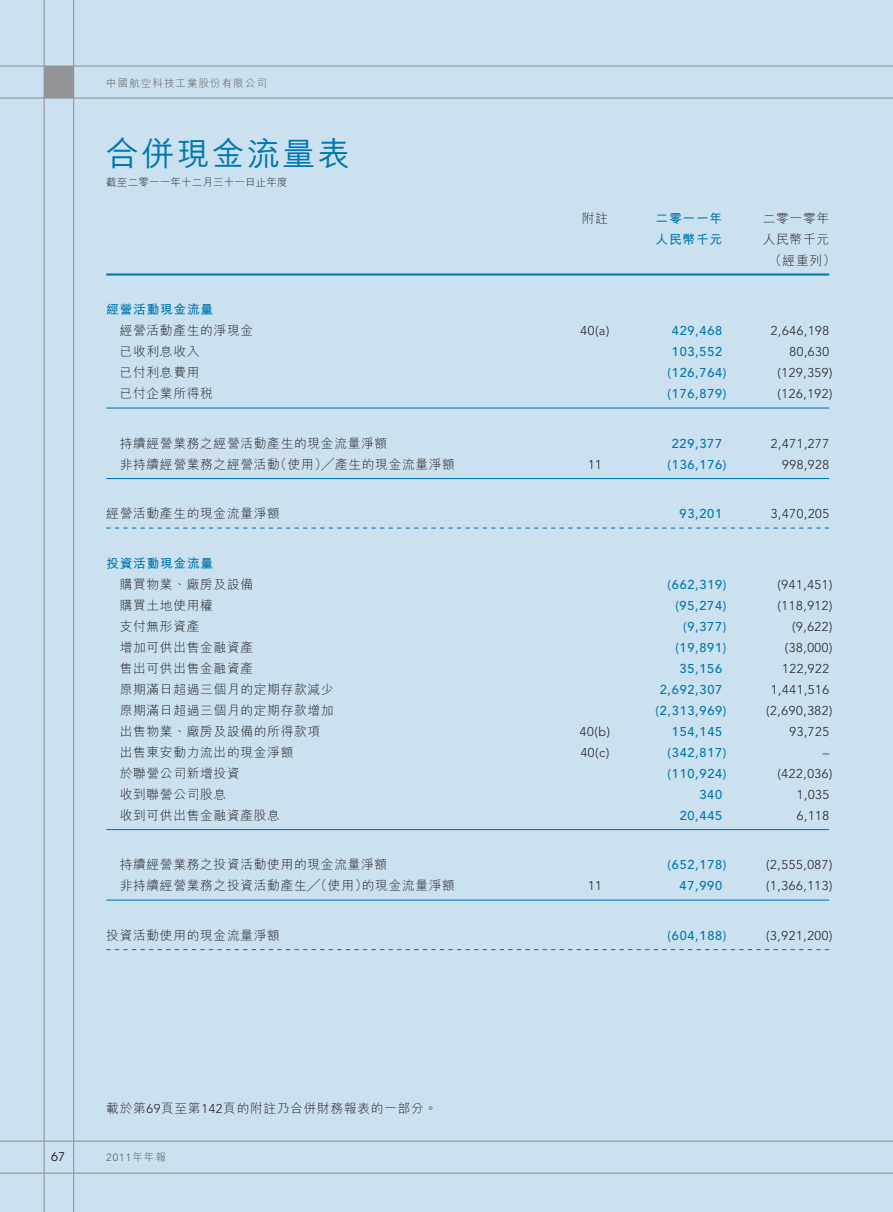
<style>
.page{position:relative;width:893px;height:1212px;background:#cce1f0}
.page>*{position:absolute;margin:0;border:0;box-sizing:border-box;transform-origin:0 0}
.t1{font:500 33px "M Hei HK";letter-spacing:.065em;color:#0078ae}
.t2{font:300 12.75px/21px "M Hei HK";letter-spacing:.05em;color:#231f20}
.t3{font:300 12.75px "Avenir LT Std";letter-spacing:.05em;color:#231f20}
.t4{font:500 12.75px "Avenir LT Std";letter-spacing:.055em;color:#0078ae}
.t5{font:700 12.75px "M Hei HK";letter-spacing:.055em;color:#0078ae}
.t6{font:12px "ITC Avant Garde Std";color:#231f20}
.t7{font:300 10.5px "M Hei HK";letter-spacing:.015em;color:#231f20}
.t8{font:300 10.5px "M Hei HK";letter-spacing:.1em;color:#57585a}
.t9{font:300 10.5px "Avenir LT Std";color:#57585a}
.s1{font-weight:700;color:#0078ae}
.s2{font-family:"Avenir LT Std"}
.s3{font-family:"M Hei HK"}
</style>
<div class="page">
<p class="t8" style="left:106px;top:76px;width:162px">中國航空科技工業股份有限公司</p>
<p class="t1" style="left:106px;top:129px;width:246px">合併現金流量表</p>
<p class="t7" style="left:106px;top:175px;width:183px">截至二零一一年十二月三十一日止年度</p>
<p class="t2" style="left:120px;top:299px;width:135px;text-indent:-13px"><span class="s1">經營活動現金流量<br></span>經營活動產生的淨現金</p>
<p class="t2" style="left:582px;top:207px;width:28px">附註</p>
<p class="t5" style="left:656px;top:209px;width:68px">二零一一年</p>
<p class="t2" style="left:763px;top:207px;width:68px">二零一零年</p>
<p class="t5" style="left:656px;top:230px;width:68px">人民幣千元</p>
<p class="t2" style="left:763px;top:228px;width:74px;text-align:center">人民幣千元（經重列）</p>
<p class="t3" style="left:580px;top:323px;width:31px">40(a)</p>
<p class="t4" style="left:672px;top:324px;width:52px">429,468</p>
<p class="t3" style="left:771px;top:323px;width:60px">2,646,198</p>
<p class="t2" style="left:120px;top:341px;width:81px">已收利息收入</p>
<p class="t4" style="left:672px;top:345px;width:52px">103,552</p>
<p class="t3" style="left:789px;top:344px;width:41px">80,630</p>
<p class="t2" style="left:120px;top:362px;width:81px">已付利息費用</p>
<p class="t4" style="left:668px;top:366px;width:60px">(126,764 )</p>
<p class="t3" style="left:777px;top:365px;width:57px">(129,359 )</p>
<p class="t2" style="left:120px;top:383px;width:95px">已付企業所得稅</p>
<p class="t4" style="left:668px;top:387px;width:60px">(176,879 )</p>
<p class="t3" style="left:777px;top:386px;width:57px">(126,192 )</p>
<p class="t2" style="left:120px;top:432px;width:269px">持續經營業務之經營活動產生的現金流量淨額</p>
<p class="t4" style="left:672px;top:436px;width:52px">229,377</p>
<p class="t3" style="left:771px;top:436px;width:60px">2,471,277</p>
<p class="t2" style="left:120px;top:453px;width:337px">非持續經營業務之經營活動（使用）╱產生的現金流量淨額</p>
<p class="t3" style="left:588px;top:457px;width:15px">11</p>
<p class="t4" style="left:668px;top:457px;width:60px">(136,176 )</p>
<p class="t3" style="left:782px;top:457px;width:49px">998,928</p>
<p class="t2" style="left:106px;top:503px;width:175px">經營活動產生的現金流量淨額</p>
<p class="t4" style="left:680px;top:507px;width:44px">93,201</p>
<p class="t3" style="left:771px;top:506px;width:60px">3,470,205</p>
<p class="t2" style="left:120px;top:552px;width:135px;text-indent:-13px"><span class="s1">投資活動現金流量<br></span>購買物業、廠房及設備</p>
<p class="t4" style="left:668px;top:577px;width:60px">(662,319 )</p>
<p class="t3" style="left:777px;top:577px;width:57px">(941,451 )</p>
<p class="t2" style="left:120px;top:594px;width:95px">購買土地使用權</p>
<p class="t4" style="left:675px;top:598px;width:53px">(95,274 )</p>
<p class="t3" style="left:777px;top:598px;width:57px">(118,912 )</p>
<p class="t2" style="left:120px;top:615px;width:81px">支付無形資產</p>
<p class="t4" style="left:683px;top:619px;width:45px">(9,377 )</p>
<p class="t3" style="left:792px;top:619px;width:42px">(9,622 )</p>
<p class="t2" style="left:120px;top:636px;width:135px">增加可供出售金融資產</p>
<p class="t4" style="left:675px;top:640px;width:53px">(19,891 )</p>
<p class="t3" style="left:785px;top:640px;width:49px">(38,000 )</p>
<p class="t2" style="left:120px;top:657px;width:135px">售出可供出售金融資產</p>
<p class="t4" style="left:680px;top:661px;width:44px">35,156</p>
<p class="t3" style="left:782px;top:661px;width:49px">122,922</p>
<p class="t2" style="left:120px;top:678px;width:215px">原期滿日超過三個月的定期存款減少</p>
<p class="t4" style="left:660px;top:682px;width:64px">2,692,307</p>
<p class="t3" style="left:771px;top:682px;width:60px">1,441,516</p>
<p class="t2" style="left:120px;top:699px;width:215px">原期滿日超過三個月的定期存款增加</p>
<p class="t4" style="left:655px;top:703px;width:72px">(2,313,969 )</p>
<p class="t3" style="left:766px;top:703px;width:68px">(2,690,382 )</p>
<p class="t2" style="left:120px;top:720px;width:202px">出售物業、廠房及設備的所得款項</p>
<p class="t3" style="left:580px;top:724px;width:32px">40(b)</p>
<p class="t4" style="left:672px;top:724px;width:52px">154,145</p>
<p class="t3" style="left:789px;top:724px;width:41px">93,725</p>
<p class="t2" style="left:120px;top:741px;width:175px">出售東安動力流出的現金淨額</p>
<p class="t3" style="left:581px;top:745px;width:30px">40(c)</p>
<p class="t4" style="left:668px;top:745px;width:60px">(342,817 )</p>
<p class="t3" style="left:823px;top:745px;width:8px">–</p>
<p class="t2" style="left:120px;top:762px;width:122px">於聯營公司新增投資</p>
<p class="t4" style="left:668px;top:766px;width:60px">(110,924 )</p>
<p class="t3" style="left:777px;top:766px;width:57px">(422,036 )</p>
<p class="t2" style="left:120px;top:783px;width:108px">收到聯營公司股息</p>
<p class="t4" style="left:699px;top:787px;width:24px">340</p>
<p class="t3" style="left:797px;top:787px;width:34px">1,035</p>
<p class="t2" style="left:120px;top:804px;width:162px">收到可供出售金融資產股息</p>
<p class="t4" style="left:680px;top:808px;width:44px">20,445</p>
<p class="t3" style="left:797px;top:808px;width:34px">6,118</p>
<p class="t2" style="left:120px;top:854px;width:269px">持續經營業務之投資活動使用的現金流量淨額</p>
<p class="t4" style="left:668px;top:858px;width:60px">(652,178 )</p>
<p class="t3" style="left:766px;top:857px;width:68px">(2,555,087 )</p>
<p class="t2" style="left:120px;top:875px;width:337px">非持續經營業務之投資活動產生╱（使用）的現金流量淨額</p>
<p class="t3" style="left:588px;top:878px;width:15px">11</p>
<p class="t4" style="left:680px;top:879px;width:44px">47,990</p>
<p class="t3" style="left:766px;top:878px;width:68px">(1,366,113 )</p>
<p class="t2" style="left:106px;top:924px;width:175px">投資活動使用的現金流量淨額</p>
<p class="t4" style="left:668px;top:928px;width:60px">(604,188 )</p>
<p class="t3" style="left:766px;top:928px;width:68px">(3,921,200 )</p>
<p class="t6" style="left:51px;top:1149px;width:15px">67</p>
<p class="t2" style="left:106px;top:1097px;width:332px">載於第<span class="s2">69</span>頁至第<span class="s2">142</span>頁的附註乃合併財務報表的一部分。</p>
<p class="t9" style="left:106px;top:1151px;width:61px">2011<span class="s3">年年報</span></p>
</div>
